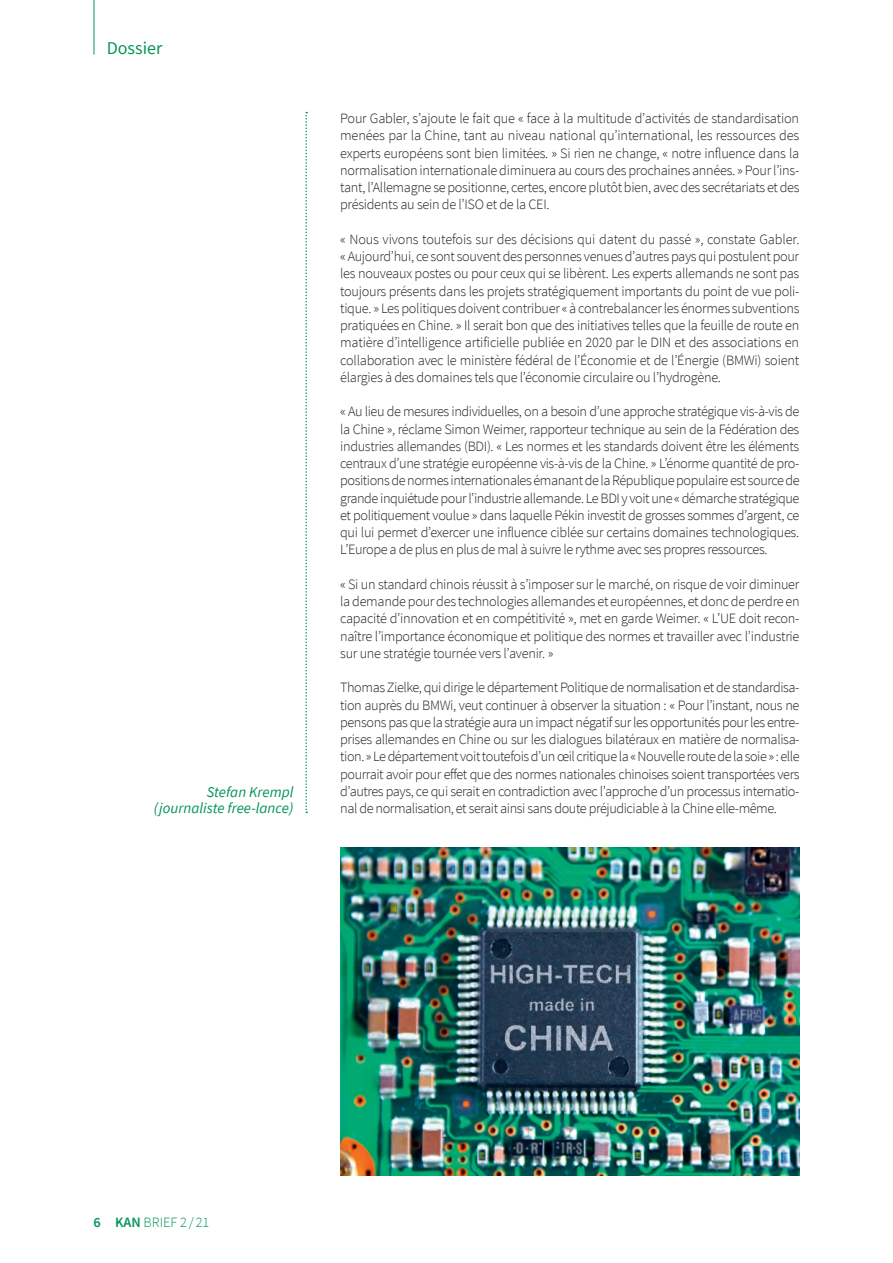
<style>
.page{position:relative;width:893px;height:1263px;background:#fff}
.page>*{position:absolute;margin:0;border:0;box-sizing:border-box;transform-origin:0 0}
.t1{font:18px "Source Sans Pro";color:#049455}
.Autor{font:italic 15px/16.5px "Source Sans Pro";color:#049455;text-align:right}
.g_F{font:300 14.25px/17.2px "Source Sans Pro";letter-spacing:-.02em;color:#231f20;text-align:justify}
.t2{font:300 14.25px "Source Sans Pro";color:#049455}
.s1{font-weight:600}
</style>
<div class="page">
<hr style="left:94px;top:0;width:1px;height:54px;background:#049455">
<svg style="left:305px;top:112px;width:2px;height:701px"></svg>
<img style="left:340px;top:848px;width:459px;height:327px">
<p class="t1" style="left:107px;top:37px;width:57px">Dossier</p>
<p class="Autor" style="left:154px;top:783px;width:141px">Stefan Krempl (journaliste free-lance)</p>
<p class="g_F" style="left:340px;top:110px;width:461px">Pour Gabler, s’ajoute le fait que « face à la multitude d’activités de standardisation menées par la Chine, tant au niveau national qu’international, les ressources des experts européens sont bien limitées. » Si rien ne change, « notre influence dans la normalisation internationale diminuera au cours des prochaines années. » Pour l’ins&shy;tant, l’Allemagne se positionne, certes, encore plutôt bien, avec des secrétariats et des présidents au sein de l’ISO et de la CEI.</p>
<p class="g_F" style="left:340px;top:230px;width:461px">« Nous vivons toutefois sur des décisions qui datent du passé », constate Gabler. «Aujourd’hui, ce sont souvent des personnes venues d’autres pays qui postulent pour les nouveaux postes ou pour ceux qui se libèrent. Les experts allemands ne sont pas toujours présents dans les projets stratégiquement importants du point de vue poli&shy;tique. » Les politiques doivent contribuer « à contrebalancer les énormes subventions pratiquées en Chine. » Il serait bon que des initiatives telles que la feuille de route en matière d’intelligence artificielle publiée en 2020 par le DIN et des associations en collaboration avec le ministère fédéral de l’Économie et de l’Énergie (BMWi) soient élargies à des domaines tels que l’économie circulaire ou l’hydrogène.</p>
<p class="g_F" style="left:340px;top:403px;width:461px">« Au lieu de mesures individuelles, on a besoin d’une approche stratégique vis-à-vis de la Chine », réclame Simon Weimer, rapporteur technique au sein de la Fédération des industries allemandes (BDI). « Les normes et les standards doivent être les éléments centraux d’une stratégie européenne vis-à-vis de la Chine. » L’énorme quantité de pro&shy;positions de normes internationales émanant de la République populaire est source de grande inquiétude pour l’industrie allemande. Le BDI y voit une «démarche stratégique et politiquement voulue » dans laquelle Pékin investit de grosses sommes d’argent, ce qui lui permet d’exercer une influence ciblée sur certains domaines technologiques.<br>L’Europe a de plus en plus de mal à suivre le rythme avec ses propres ressources.</p>
<p class="g_F" style="left:340px;top:575px;width:461px">« Si un standard chinois réussit à s’imposer sur le marché, on risque de voir diminuer la demande pour des technologies allemandes et européennes, et donc de perdre en capacité d’innovation et en compétitivité », met en garde Weimer. « L’UE doit recon&shy;naître l’importance économique et politique des normes et travailler avec l’industrie sur une stratégie tournée vers l’avenir. »</p>
<p class="g_F" style="left:340px;top:679px;width:461px">Thomas Zielke, qui dirige le département Politique de normalisation et de standardisa&shy;tion auprès du BMWi, veut continuer à observer la situation : « Pour l’instant, nous ne pensons pas que la stratégie aura un impact négatif sur les opportunités pour les entre&shy;prises allemandes en Chine ou sur les dialogues bilatéraux en matière de normalisa&shy;tion. » Le département voit toutefois d’un œil critique la «Nouvelle route de la soie» : elle pourrait avoir pour effet que des normes nationales chinoises soient transportées vers d’autres pays, ce qui serait en contradiction avec l’approche d’un processus internatio&shy;nal de normalisation, et serait ainsi sans doute préjudiciable à la Chine elle-même.</p>
<p class="t2" style="left:94px;top:1214px;width:117px"><span class="s1">6 KAN</span> BRIEF 2 / 21</p>
</div>
